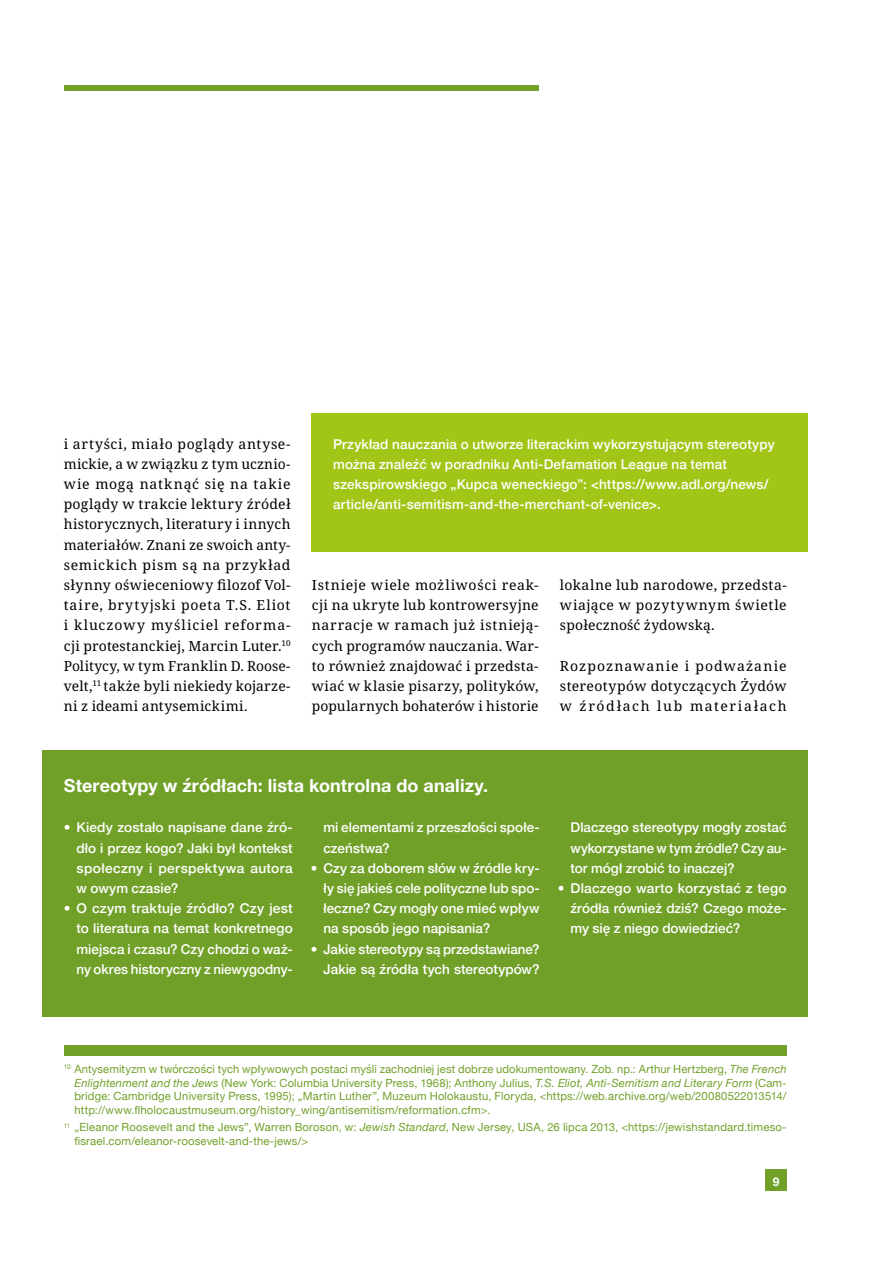
<style>
.page{position:relative;width:893px;height:1263px;background:#fff}
.page>*{position:absolute;margin:0;border:0;box-sizing:border-box;transform-origin:0 0}
.t1{font:700 18px "Helvetica Neue";letter-spacing:.005em;color:#fff}
.t2{font:13.8px/20.2px "Noto Serif";letter-spacing:.025em;color:#000;text-align:justify}
.t3{font:500 13.5px/20.2px "Helvetica Neue";letter-spacing:.005em;color:#fff;text-align:justify}
.t4{font:700 12px "Helvetica Neue";color:#fff}
.t5{font:11.25px/13.5px "Helvetica Neue";letter-spacing:.02em;color:#71a029;text-align:justify}
.s1{font-style:italic}
</style>
<div class="page">
<div style="left:64px;top:85px;width:475px;height:5px;background:#71a029"></div>
<div style="left:765px;top:1169px;width:22px;height:22px;background:#71a029"></div>
<div style="left:312px;top:414px;width:496px;height:138px;background:#a2c617"></div>
<div style="left:64px;top:1045px;width:723px;height:11px;background:#71a029"></div>
<div style="left:43px;top:791px;width:765px;height:226px;background:#71a029"></div>
<div style="left:43px;top:750px;width:765px;height:51px;background:#71a029"></div>
<p class="t2" style="left:64px;top:434px;width:228px">i artyści, miało poglądy antyse&shy;mickie, a w związku z tym ucznio&shy;wie mogą natknąć się na takie poglądy w trakcie lektury źródeł historycznych, literatury i innych materiałów. Znani ze swoich anty&shy;semickich pism są na przykład słynny oświeceniowy filozof Vol&shy;taire, brytyjski poeta T.S. Eliot i kluczowy myśliciel reforma&shy;cji protestanckiej, Marcin Luter.<sup>10<br></sup>Politycy, w tym Franklin D. Roose&shy;velt,<sup>11</sup> także byli niekiedy kojarze&shy;ni z ideami antysemickimi.</p>
<p class="t3" style="left:333px;top:433px;width:443px;text-align:left">Przykład nauczania o utworze literackim wykorzystującym stereotypy można znaleźć w poradniku Anti-Defamation League na temat szekspirowskiego „Kupca weneckiego”: &lt;https://www.adl.org/news/ article/anti-semitism-and-the-merchant-of-venice&gt;.</p>
<p class="t2" style="left:312px;top:575px;width:228px">Istnieje wiele możliwości reak&shy;cji na ukryte lub kontrowersyjne narracje w ramach już istnieją&shy;cych programów nauczania. War&shy;to również znajdować i przedsta&shy;wiać w klasie pisarzy, polityków, popularnych bohaterów i historie</p>
<p class="t2" style="left:560px;top:575px;width:228px">lokalne lub narodowe, przedsta&shy;wiające w pozytywnym świetle społeczność żydowską.</p>
<p class="t2" style="left:560px;top:656px;width:228px">Rozpoznawanie i podważanie stereotypów dotyczących Żydów w źródłach lub materiałach</p>
<h1 class="t1" style="left:64px;top:771px;width:426px">Stereotypy w źródłach: lista kontrolna do analizy.</h1>
<p class="t3" style="left:77px;top:816px;width:218px;text-indent:-13px">• Kiedy zostało napisane dane źró&shy;dło i przez kogo? Jaki był kontekst społeczny i perspektywa autora w owym czasie?</p>
<p class="t3" style="left:77px;top:897px;width:218px;text-indent:-13px">• O czym traktuje źródło? Czy jest to literatura na temat konkretnego miejsca i czasu? Czy chodzi o waż&shy;ny okres historyczny z niewygodny-</p>
<p class="t3" style="left:323px;top:816px;width:218px">mi elementami z przeszłości społe&shy;czeństwa?</p>
<p class="t3" style="left:323px;top:857px;width:218px;text-indent:-13px">• Czy za doborem słów w źródle kry&shy;ły się jakieś cele polityczne lub spo&shy;łeczne? Czy mogły one mieć wpływ na sposób jego napisania?</p>
<p class="t3" style="left:311px;top:937px;width:230px;text-align:right">• Jakie stereotypy są przedstawiane?<br>Jakie są źródła tych stereotypów?</p>
<p class="t3" style="left:570px;top:816px;width:218px">Dlaczego stereotypy mogły zostać wykorzystane w tym źródle? Czy au&shy;tor mógł zrobić to inaczej?</p>
<p class="t3" style="left:570px;top:877px;width:218px;text-indent:-13px">• Dlaczego warto korzystać z tego źródła również dziś? Czego może&shy;my się z niego dowiedzieć?</p>
<p class="t5" style="left:74px;top:1063px;width:714px;text-indent:-11px"><sup>10</sup> Antysemityzm w twórczości tych wpływowych postaci myśli zachodniej jest dobrze udokumentowany. Zob. np.: Arthur Hertzberg, <span class="s1">The French Enlightenment and the Jews</span> (New York: Columbia University Press, 1968); Anthony Julius, <span class="s1">T.S. Eliot, Anti-Semitism and Literary Form</span> (Cam&shy;bridge: Cambridge University Press, 1995); „Martin Luther”, Muzeum Holokaustu, Floryda, &lt;https://web.archive.org/web/20080522013514/ http://www.flholocaustmuseum.org/history_wing/antisemitism/reformation.cfm&gt;.</p>
<p class="t5" style="left:74px;top:1121px;width:714px;text-indent:-11px"><sup>11</sup> „Eleanor Roosevelt and the Jews”, Warren Boroson, w: <span class="s1">Jewish Standard</span>, New Jersey, USA, 26 lipca 2013, &lt;https://jewishstandard.timeso&shy;fisrael.com/eleanor-roosevelt-and-the-jews/&gt;</p>
<p class="t4" style="left:773px;top:1172px;width:8px">9</p>
</div>
